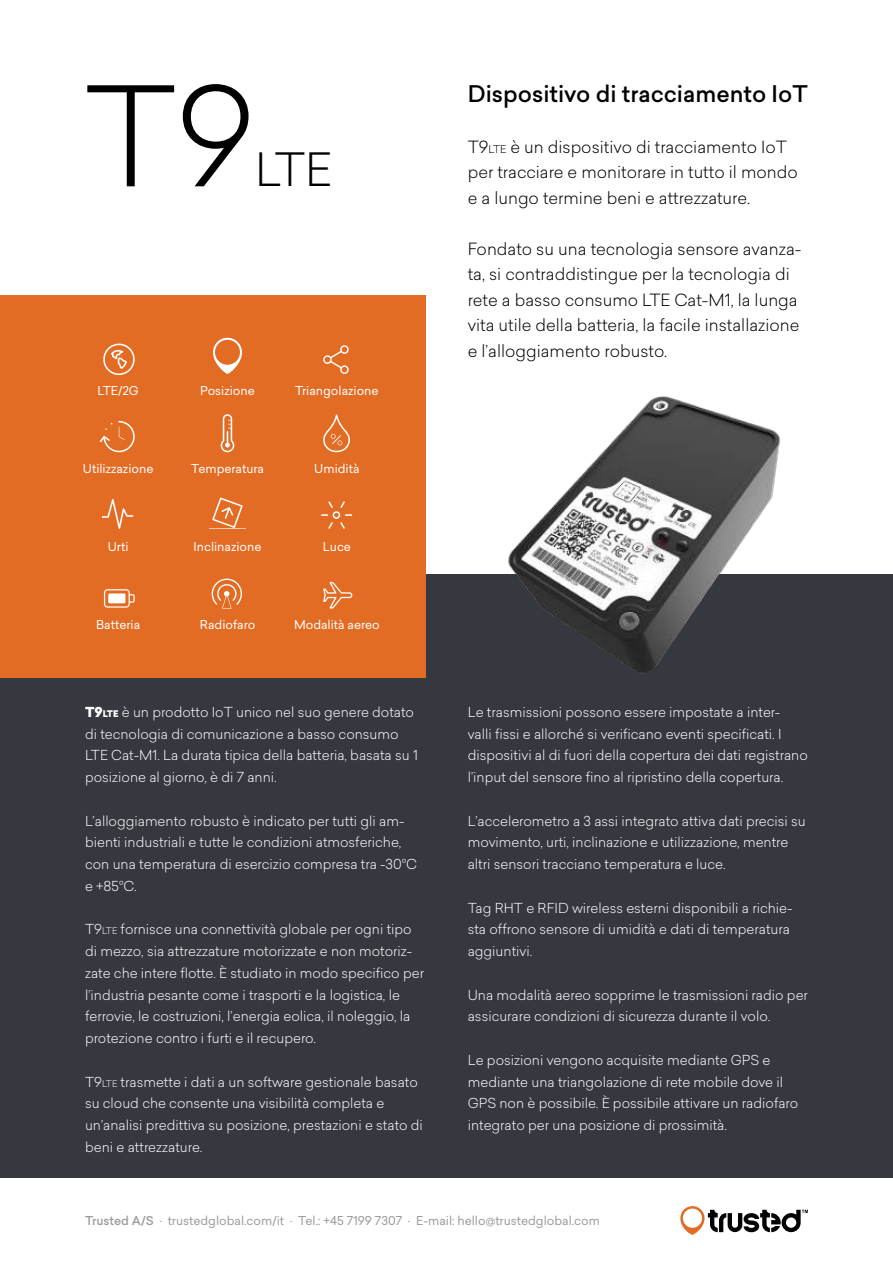
<style>
.page{position:relative;width:893px;height:1263px;background:#fff}
.page>*{position:absolute;margin:0;border:0;box-sizing:border-box;transform-origin:0 0}
.t1{font:300 135px "Sailec";color:#000}
.t2{font:300 45px "Sailec";color:#000}
.t3{font:500 22.5px "Sailec";color:#000}
.t4{font:300 16.5px/25.5px "Sailec";color:#000}
.t5{font:300 13.5px/21.8px "Sailec";color:#fff}
.t6{font:12px "Sailec";color:#fff}
.t7{font:12px "Sailec";color:#9c9c9e}
.s1{font-weight:900}
.s2{font-weight:900;font-size:9px}
.s3{font-size:9px}
.s4{font-size:10.5px}
.s5{font-weight:500}
</style>
<div class="page">
<div style="left:0;top:574px;width:893px;height:604px;background:#35383e"></div>
<svg style="left:680px;top:1206px;width:128px;height:29px"></svg>
<img style="left:508px;top:396px;width:272px;height:278px">
<div style="left:0;top:296px;width:425px;height:382px;background:#e36c25"></div>
<svg style="left:102px;top:499px;width:31px;height:30px"></svg>
<svg style="left:323px;top:345px;width:26px;height:29px"></svg>
<svg style="left:103px;top:344px;width:32px;height:31px"></svg>
<svg style="left:213px;top:338px;width:29px;height:36px"></svg>
<svg style="left:100px;top:421px;width:35px;height:31px"></svg>
<svg style="left:221px;top:414px;width:13px;height:38px"></svg>
<svg style="left:323px;top:415px;width:27px;height:37px"></svg>
<svg style="left:321px;top:501px;width:31px;height:28px"></svg>
<svg style="left:209px;top:497px;width:37px;height:32px"></svg>
<svg style="left:323px;top:582px;width:29px;height:26px"></svg>
<svg style="left:104px;top:589px;width:31px;height:19px"></svg>
<svg style="left:212px;top:579px;width:30px;height:29px"></svg>
<h1 class="t1" style="left:85px;top:61px;width:172px">T9</h1>
<h2 class="t2" style="left:255px;top:144px;width:78px">LTE</h2>
<p class="t6" style="left:98px;top:385px;width:43px">LTE/2G</p>
<p class="t6" style="left:200px;top:385px;width:56px">Posizione</p>
<p class="t6" style="left:295px;top:385px;width:85px">Triangolazione</p>
<p class="t6" style="left:83px;top:463px;width:72px">Utilizzazione</p>
<p class="t6" style="left:191px;top:463px;width:75px">Temperatura</p>
<p class="t6" style="left:314px;top:463px;width:47px">Umidità</p>
<p class="t6" style="left:108px;top:541px;width:22px">Urti</p>
<p class="t6" style="left:194px;top:541px;width:70px">Inclinazione</p>
<p class="t6" style="left:323px;top:541px;width:30px">Luce</p>
<p class="t6" style="left:96px;top:619px;width:46px">Batteria</p>
<p class="t6" style="left:200px;top:619px;width:57px">Radiofaro</p>
<p class="t6" style="left:294px;top:619px;width:87px">Modalità aereo</p>
<p class="t5" style="left:85px;top:701px;width:334px"><span class="s1">T9</span><span class="s2">LTE</span> è un prodotto IoT unico nel suo genere dotato di tecnologia di comunicazione a basso consumo LTE Cat-M1. La durata tipica della batteria, basata su 1 posizione al giorno, è di 7 anni.</p>
<p class="t5" style="left:85px;top:810px;width:333px">L’alloggiamento robusto è indicato per tutti gli am&shy;bienti industriali e tutte le condizioni atmosferiche, con una temperatura di esercizio compresa tra -30°C e +85°C.</p>
<p class="t5" style="left:85px;top:919px;width:340px">T9<span class="s3">LTE</span> fornisce una connettività globale per ogni tipo di mezzo, sia attrezzature motorizzate e non motoriz&shy;zate che intere flotte. È studiato in modo specifico per l’industria pesante come i trasporti e la logistica, le ferrovie, le costruzioni, l’energia eolica, il noleggio, la protezione contro i furti e il recupero.</p>
<p class="t5" style="left:85px;top:1071px;width:339px">T9<span class="s3">LTE</span> trasmette i dati a un software gestionale basato su cloud che consente una visibilità completa e un’analisi predittiva su posizione, prestazioni e stato di beni e attrezzature.</p>
<h3 class="t3" style="left:468px;top:84px;width:342px">Dispositivo di tracciamento IoT</h3>
<p class="t4" style="left:468px;top:135px;width:331px">T9<span class="s4">LTE</span> è un dispositivo di tracciamento IoT per tracciare e monitorare in tutto il mondo e a lungo termine beni e attrezzature.</p>
<p class="t4" style="left:468px;top:237px;width:335px">Fondato su una tecnologia sensore avanza&shy;ta, si contraddistingue per la tecnologia di rete a basso consumo LTE Cat-M1, la lunga vita utile della batteria, la facile installazione e l’alloggiamento robusto.</p>
<p class="t5" style="left:468px;top:701px;width:342px">Le trasmissioni possono essere impostate a inter-<br>valli fissi e allorché si verificano eventi specificati. I dispositivi al di fuori della copertura dei dati registrano l’input del sensore fino al ripristino della copertura.</p>
<p class="t5" style="left:468px;top:810px;width:340px">L’accelerometro a 3 assi integrato attiva dati precisi su movimento, urti, inclinazione e utilizzazione, mentre altri sensori tracciano temperatura e luce.</p>
<p class="t5" style="left:468px;top:897px;width:326px">Tag RHT e RFID wireless esterni disponibili a richie&shy;sta offrono sensore di umidità e dati di temperatura aggiuntivi.</p>
<p class="t5" style="left:468px;top:984px;width:342px">Una modalità aereo sopprime le trasmissioni radio per assicurare condizioni di sicurezza durante il volo.</p>
<p class="t5" style="left:468px;top:1049px;width:332px">Le posizioni vengono acquisite mediante GPS e mediante una triangolazione di rete mobile dove il GPS non è possibile. È possibile attivare un radiofaro integrato per una posizione di prossimità.</p>
<p class="t7" style="left:85px;top:1215px;width:516px"><span class="s5">Trusted A/S</span> · trustedglobal.com/it · Tel.: +45 7199 7307 · E-mail: hello@trustedglobal.com</p>
</div>
